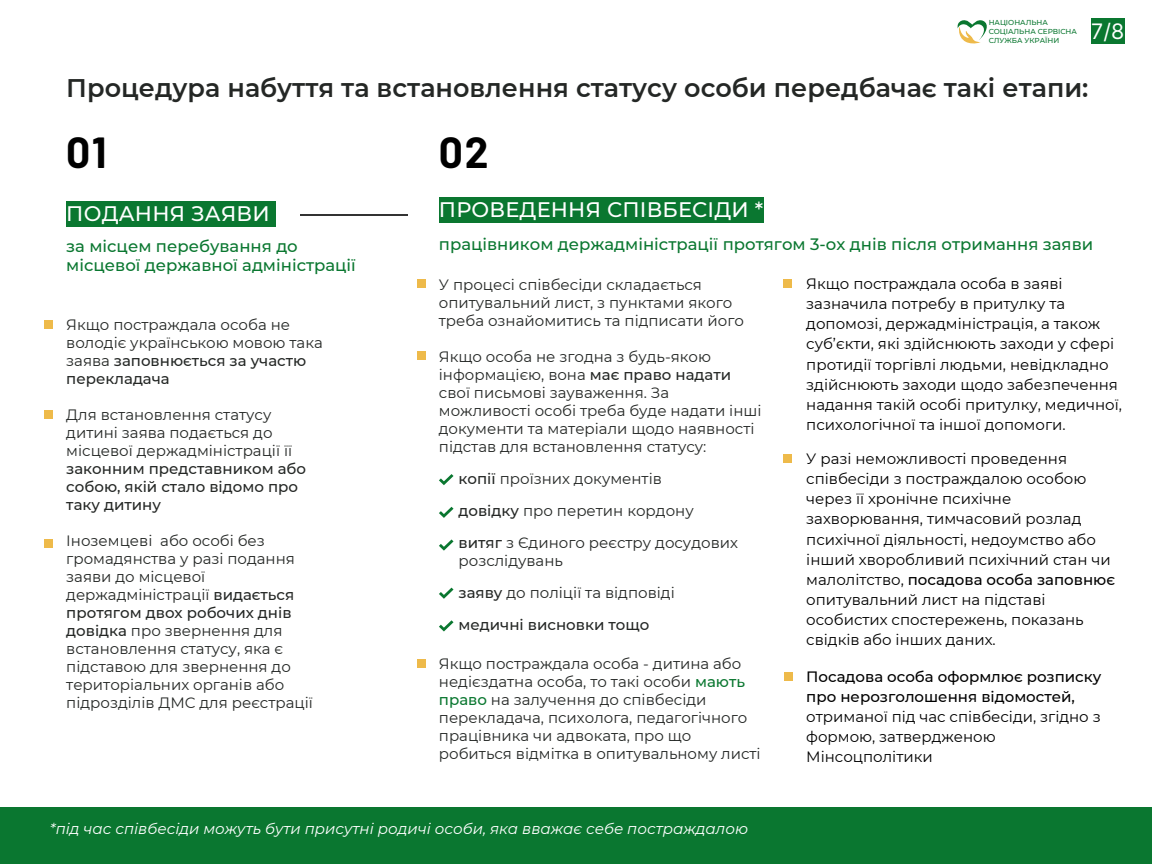
<style>
.page{position:relative;width:1152px;height:864px;background:#fff}
.page>*{position:absolute;margin:0;border:0;box-sizing:border-box;transform-origin:0 0}
.t1{font:700 42.45px "Barlow";color:#000}
.t2{font:600 25.5px "Montserrat";color:#242725}
.t3{font:21.3px "Inter";color:#fff}
.t4{font:500 21px "Montserrat";letter-spacing:.01em;color:#fff}
.t5{font:500 16.5px/19.2px "Montserrat";color:#0a7730}
.t6{font:15px/18px "Montserrat";color:#242725}
.t7{font:15px/20.1px "Montserrat";color:#000}
.t8{font:italic 15px "Montserrat";color:#fff}
.t9{font:500 15px "Montserrat";color:#242725}
.t10{font:500 7.2px/8.9px "Montserrat";color:#0a7730}
.s1{font-weight:500}
.s2{font-weight:500;color:#0a7730}
</style>
<div class="page">
<div style="left:66px;top:201px;width:210px;height:26px;background:#0a7730"></div>
<hr style="left:300px;top:215px;width:108px;height:1px;background:#000">
<div style="left:439px;top:197px;width:324px;height:26px;background:#0a7730"></div>
<div style="left:0;top:807px;width:1152px;height:57px;background:#0a7730"></div>
<svg style="left:439px;top:474px;width:15px;height:11px"></svg>
<svg style="left:439px;top:507px;width:15px;height:11px"></svg>
<svg style="left:439px;top:539px;width:15px;height:12px"></svg>
<svg style="left:439px;top:588px;width:15px;height:11px"></svg>
<svg style="left:439px;top:620px;width:15px;height:11px"></svg>
<div style="left:1091px;top:18px;width:33px;height:26px;background:#0a7730"></div>
<div style="left:45px;top:321px;width:8px;height:8px;background:#eeba4a"></div>
<div style="left:45px;top:411px;width:8px;height:8px;background:#eeba4a"></div>
<div style="left:45px;top:539px;width:8px;height:9px;background:#eeba4a"></div>
<div style="left:417px;top:279px;width:9px;height:8px;background:#eeba4a"></div>
<div style="left:417px;top:352px;width:9px;height:8px;background:#eeba4a"></div>
<div style="left:417px;top:660px;width:9px;height:8px;background:#eeba4a"></div>
<div style="left:783px;top:279px;width:9px;height:8px;background:#eeba4a"></div>
<div style="left:783px;top:455px;width:9px;height:8px;background:#eeba4a"></div>
<div style="left:785px;top:673px;width:8px;height:8px;background:#eeba4a"></div>
<svg style="left:958px;top:20px;width:29px;height:23px"></svg>
<p class="t10" style="left:989px;top:18px;width:90px">НАЦІОНАЛЬНА<br>СОЦІАЛЬНА СЕРВІСНА<br>СЛУЖБА УКРАЇНИ</p>
<p class="t3" style="left:1091px;top:18px;width:34px">7/8</p>
<p class="t2" style="left:66px;top:72px;width:1024px">Процедура набуття та встановлення статусу особи передбачає такі етапи:</p>
<p class="t1" style="left:66px;top:126px;width:42px">01</p>
<p class="t4" style="left:66px;top:201px;width:205px">ПОДАННЯ ЗАЯВИ</p>
<p class="t5" style="left:66px;top:237px;width:291px">за місцем перебування до місцевої державної адміністрації</p>
<p class="t6" style="left:66px;top:315px;width:258px">Якщо постраждала особа не володіє українською мовою така заява <span class="s1">заповнюється за участю перекладача</span></p>
<p class="t6" style="left:66px;top:405px;width:241px">Для встановлення статусу дитині заява подається до місцевої держадміністрації її <span class="s1">законним представником або собою, якій стало відомо про таку дитину</span></p>
<p class="t6" style="left:66px;top:531px;width:248px">Іноземцеві або особі без громадянства у разі подання заяви до місцевої держадміністрації <span class="s1">видається протягом двох робочих днів довідка</span> про звернення для встановлення статусу, яка є підставою для звернення до територіальних органів або підрозділів ДМС для реєстрації</p>
<p class="t1" style="left:439px;top:126px;width:51px">02</p>
<p class="t4" style="left:439px;top:197px;width:326px">ПРОВЕДЕННЯ СПІВБЕСІДИ *</p>
<p class="t5" style="left:439px;top:234px;width:656px">працівником держадміністрації протягом 3-ох днів після отримання заяви</p>
<p class="t6" style="left:439px;top:275px;width:307px">У процесі співбесіди складається опитувальний лист, з пунктами якого треба ознайомитись та підписати його</p>
<p class="t6" style="left:439px;top:347px;width:324px">Якщо особа не згодна з будь-якою інформацією, вона <span class="s1">має право надати </span>свої письмові зауваження. За можливості особі треба буде надати інші документи та матеріали щодо наявності підстав для встановлення статусу:</p>
<p class="t6" style="left:459px;top:469px;width:205px"><span class="s1">копії</span> проїзних документів</p>
<p class="t6" style="left:459px;top:501px;width:237px"><span class="s1">довідку</span> про перетин кордону</p>
<p class="t6" style="left:459px;top:533px;width:281px"><span class="s1">витяг</span> з Єдиного реєстру досудових</p>
<p class="t6" style="left:459px;top:551px;width:106px">розслідувань</p>
<p class="t6" style="left:459px;top:583px;width:218px"><span class="s1">заяву</span> до поліції та відповіді</p>
<p class="t9" style="left:459px;top:615px;width:192px">медичні висновки тощо</p>
<p class="t6" style="left:439px;top:654px;width:323px">Якщо постраждала особа - дитина або недієздатна особа, то такі особи <span class="s2">мають право</span> на залучення до співбесіди перекладача, психолога, педагогічного працівника чи адвоката, про що робиться відмітка в опитувальному листі</p>
<p class="t7" style="left:806px;top:274px;width:317px">Якщо постраждала особа в заяві зазначила потребу в притулку та допомозі, держадміністрація, а також суб’єкти, які здійснюють заходи у сфері протидії торгівлі людьми, невідкладно здійснюють заходи щодо забезпечення надання такій особі притулку, медичної, психологічної та іншої допомоги.</p>
<p class="t7" style="left:806px;top:449px;width:310px">У разі неможливості проведення співбесіди з постраждалою особою через її хронічне психічне захворювання, тимчасовий розлад психічної діяльності, недоумство або інший хворобливий психічний стан чи малолітство, <span class="s1">посадова особа заповнює </span>опитувальний лист на підставі особистих спостережень, показань свідків або інших даних.</p>
<p class="t7" style="left:806px;top:667px;width:297px"><span class="s1">Посадова особа оформлює розписку про нерозголошення відомостей, </span>отриманої під час співбесіди, згідно з формою, затвердженою<br>Мінсоцполітики</p>
<p class="t8" style="left:50px;top:820px;width:700px">*під час співбесіди можуть бути присутні родичі особи, яка вважає себе постраждалою</p>
</div>
